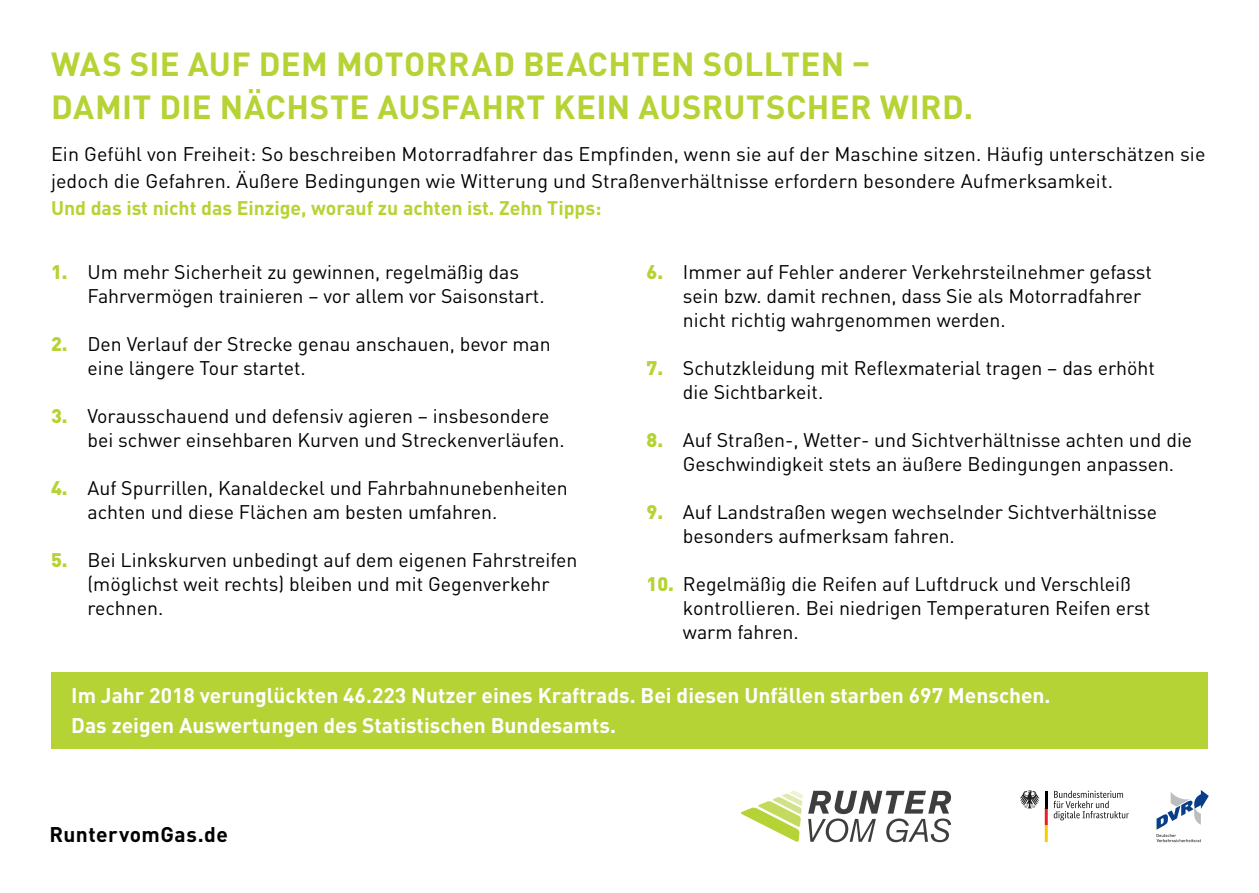
<style>
.page{position:relative;width:1259px;height:893px;background:#fff}
.page>*{position:absolute;margin:0;border:0;box-sizing:border-box;transform-origin:0 0}
.t1{font:700 33px/43.2px "DIN Pro";letter-spacing:.01em;color:#b5d334}
.t2{font:700 21px/30px "DIN Pro";color:#fff}
.t3{font:700 21px "DIN Pro";letter-spacing:.02em;color:#000}
.t4{font:19.5px/24px "DIN Pro";color:#000}
.t5{font:700 19.5px "DIN Pro";color:#b5d334}
.s1{font-weight:900;color:#b5d334}
</style>
<div class="page">
<div style="left:51px;top:672px;width:1157px;height:76px;background:#b5d334"></div>
<svg style="left:741px;top:791px;width:210px;height:51px"></svg>
<svg style="left:1156px;top:790px;width:52px;height:52px"></svg>
<svg style="left:1053px;top:791px;width:75px;height:29px"></svg>
<svg style="left:1020px;top:790px;width:27px;height:52px"></svg>
<hr style="left:1044px;top:791px;width:3px;height:17px;background:#000">
<h1 class="t1" style="left:51px;top:46px;width:923px">WAS SIE AUF DEM MOTORRAD BEACHTEN SOLLTEN –<br>DAMIT DIE NÄCHSTE AUSFAHRT KEIN AUSRUTSCHER WIRD.</h1>
<p class="t4" style="left:51px;top:143px;width:1156px;line-height:27px">Ein Gefühl von Freiheit: So beschreiben Motorradfahrer das Empfinden, wenn sie auf der Maschine sitzen. Häufig unterschätzen sie jedoch die Gefahren. Äußere Bedingungen wie Witterung und Straßenverhältnisse erfordern besondere Aufmerksamkeit.</p>
<p class="t5" style="left:51px;top:201px;width:552px">Und das ist nicht das Einzige, worauf zu achten ist. Zehn Tipps:</p>
<p class="t4" style="left:87px;top:262px;width:459px;text-indent:-36px"><span class="s1">1.</span> Um mehr Sicherheit zu gewinnen, regelmäßig das<br>Fahrvermögen trainieren – vor allem vor Saisonstart.</p>
<p class="t4" style="left:87px;top:334px;width:465px;text-indent:-36px"><span class="s1">2.</span> Den Verlauf der Strecke genau anschauen, bevor man eine längere Tour startet.</p>
<p class="t4" style="left:87px;top:406px;width:479px;text-indent:-36px"><span class="s1">3.</span> Vorausschauend und defensiv agieren – insbesondere bei schwer einsehbaren Kurven und Streckenverläufen.</p>
<p class="t4" style="left:87px;top:478px;width:482px;text-indent:-36px"><span class="s1">4.</span> Auf Spurrillen, Kanaldeckel und Fahrbahnunebenheiten achten und diese Flächen am besten umfahren.</p>
<p class="t4" style="left:87px;top:550px;width:491px;text-indent:-36px"><span class="s1">5.</span> Bei Linkskurven unbedingt auf dem eigenen Fahrstreifen (möglichst weit rechts) bleiben und mit Gegenverkehr rechnen.</p>
<p class="t4" style="left:683px;top:262px;width:470px;text-indent:-36px"><span class="s1">6.</span> Immer auf Fehler anderer Verkehrsteilnehmer gefasst sein bzw. damit rechnen, dass Sie als Motorradfahrer nicht richtig wahrgenommen werden.</p>
<p class="t4" style="left:683px;top:358px;width:473px;text-indent:-36px"><span class="s1">7.</span> Schutzkleidung mit Reflexmaterial tragen – das erhöht die Sichtbarkeit.</p>
<p class="t4" style="left:683px;top:430px;width:511px;text-indent:-36px"><span class="s1">8.</span> Auf Straßen-, Wetter- und Sichtverhältnisse achten und die<br>Geschwindigkeit stets an äußere Bedingungen anpassen.</p>
<p class="t4" style="left:683px;top:502px;width:476px;text-indent:-36px"><span class="s1">9.</span> Auf Landstraßen wegen wechselnder Sichtverhältnisse besonders aufmerksam fahren.</p>
<p class="t4" style="left:683px;top:574px;width:469px;text-indent:-36px"><span class="s1">10.</span> Regelmäßig die Reifen auf Luftdruck und Verschleiß kontrollieren. Bei niedrigen Temperaturen Reifen erst warm fahren.</p>
<p class="t2" style="left:71px;top:682px;width:981px">Im Jahr 2018 verunglückten 46.223 Nutzer eines Kraftrads. Bei diesen Unfällen starben 697 Menschen.<br>Das zeigen Auswertungen des Statistischen Bundesamts.</p>
<p class="t3" style="left:49px;top:827px;width:180px">RuntervomGas.de</p>
</div>
